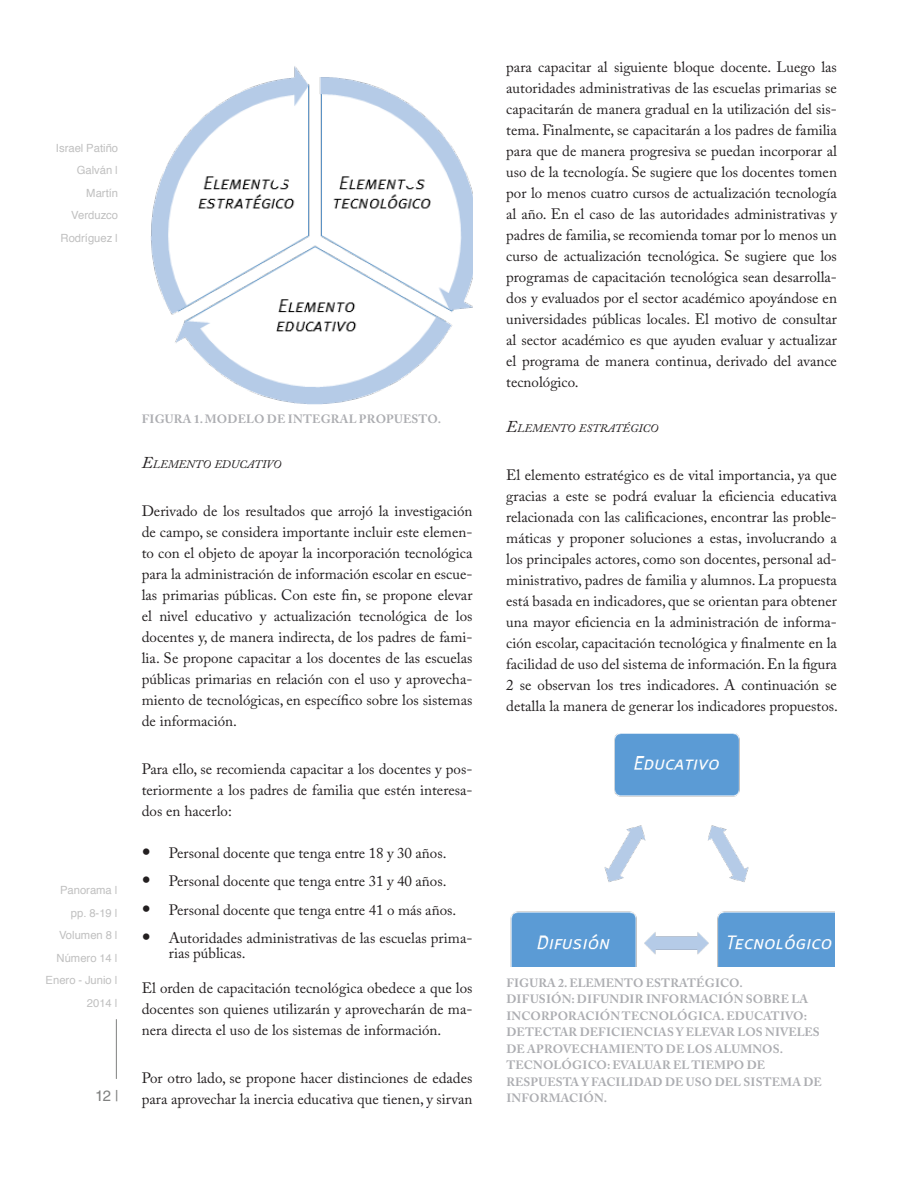
<style>
.page{position:relative;width:918px;height:1188px;background:#fff}
.page>*{position:absolute;margin:0;border:0;box-sizing:border-box;transform-origin:0 0}
.t1{font:15px/21px "Adobe Caslon Pro";color:#231f20;text-align:justify}
.t2{font:15px "Helvetica LT Std";color:#808180}
.Hs{font:700 12px/16.5px "Adobe Caslon Pro";letter-spacing:.015em;color:#acadb1}
.Hs-2{font:italic 11.55px "Adobe Caslon Pro";color:#231f20}
.t3{font:11.25px/22.5px "Helvetica";color:#c0c0c0;text-align:right}
.s1{font-size:16.5px}
.s2{font-family:"Meta Caps";font-size:18px}
</style>
<div class="page">
<hr style="left:116px;top:1019px;width:1px;height:60px;background:#808180">
<img style="left:150px;top:66px;width:322px;height:339px">
<img style="left:510px;top:733px;width:325px;height:234px">
<svg style="left:273px;top:175px;width:12px;height:13px"></svg>
<svg style="left:405px;top:175px;width:12px;height:13px"></svg>
<p class="t3" style="left:56px;top:137px;width:64px">Israel Patiño<br>Galván |<br>Martín<br>Verduzco<br>Rodríguez |</p>
<p class="t3" style="left:46px;top:879px;width:74px">Panorama | pp. 8-19 |<br>Volumen 8 |<br>Número 14 |<br>Enero - Junio |<br>2014 |</p>
<p class="t2" style="left:95px;top:1087px;width:25px">12 |</p>
<p class="Hs" style="left:142px;top:410px;width:301px">FIGURA 1. MODELO DE INTEGRAL PROPUESTO.</p>
<p class="Hs-2" style="left:142px;top:457px;width:141px"><span class="s1">E</span>LEMENTO EDUCATIVO</p>
<p class="t1" style="left:142px;top:500px;width:332px">Derivado de los resultados que arrojó la investigación de campo, se considera importante incluir este elemen&shy;to con el objeto de apoyar la incorporación tecnológica para la administración de información escolar en escue&shy;las primarias públicas. Con este fin, se propone elevar el nivel educativo y actualización tecnológica de los docentes y, de manera indirecta, de los padres de fami&shy;lia. Se propone capacitar a los docentes de las escuelas públicas primarias en relación con el uso y aprovecha&shy;miento de tecnológicas, en específico sobre los sistemas de información.</p>
<p class="t1" style="left:142px;top:758px;width:332px">Para ello, se recomienda capacitar a los docentes y pos&shy;teriormente a los padres de familia que estén interesa&shy;dos en hacerlo:</p>
<p class="t1" style="left:142px;top:842px;width:306px"><span class="s2">•</span> Personal docente que tenga entre 18 y 30 años.</p>
<p class="t1" style="left:142px;top:871px;width:306px"><span class="s2">•</span> Personal docente que tenga entre 31 y 40 años.</p>
<p class="t1" style="left:142px;top:899px;width:316px"><span class="s2">•</span> Personal docente que tenga entre 41 o más años.</p>
<p class="t1" style="left:169px;top:931px;width:305px;line-height:15px;text-indent:-27px"><span class="s2">•</span> Autoridades administrativas de las escuelas prima&shy;rias públicas.</p>
<p class="t1" style="left:142px;top:977px;width:332px">El orden de capacitación tecnológica obedece a que los docentes son quienes utilizarán y aprovecharán de ma&shy;nera directa el uso de los sistemas de información.</p>
<p class="t1" style="left:142px;top:1067px;width:332px">Por otro lado, se propone hacer distinciones de edades para aprovechar la inercia educativa que tienen, y sirvan</p>
<p class="t1" style="left:506px;top:56px;width:333px">para capacitar al siguiente bloque docente. Luego las autoridades administrativas de las escuelas primarias se capacitarán de manera gradual en la utilización del sis&shy;tema. Finalmente, se capacitarán a los padres de familia para que de manera progresiva se puedan incorporar al uso de la tecnología. Se sugiere que los docentes tomen por lo menos cuatro cursos de actualización tecnología al año. En el caso de las autoridades administrativas y padres de familia, se recomienda tomar por lo menos un curso de actualización tecnológica. Se sugiere que los programas de capacitación tecnológica sean desarrolla&shy;dos y evaluados por el sector académico apoyándose en universidades públicas locales. El motivo de consultar al sector académico es que ayuden evaluar y actualizar el programa de manera continua, derivado del avance tecnológico.</p>
<p class="Hs-2" style="left:506px;top:421px;width:154px"><span class="s1">E</span>LEMENTO ESTRATÉGICO</p>
<p class="t1" style="left:506px;top:464px;width:333px">El elemento estratégico es de vital importancia, ya que gracias a este se podrá evaluar la eficiencia educativa relacionada con las calificaciones, encontrar las proble&shy;máticas y proponer soluciones a estas, involucrando a los principales actores, como son docentes, personal ad&shy;ministrativo, padres de familia y alumnos. La propuesta está basada en indicadores, que se orientan para obtener una mayor eficiencia en la administración de informa&shy;ción escolar, capacitación tecnológica y finalmente en la facilidad de uso del sistema de información. En la figura 2 se observan los tres indicadores. A continuación se detalla la manera de generar los indicadores propuestos.</p>
<p class="Hs" style="left:506px;top:974px;width:317px">FIGURA 2. ELEMENTO ESTRATÉGICO.<br>DIFUSIÓN: DIFUNDIR INFORMACIÓN SOBRE LA INCORPORACIÓN TECNOLÓGICA. EDUCATIVO:<br>DETECTAR DEFICIENCIAS Y ELEVAR LOS NIVELES DE APROVECHAMIENTO DE LOS ALUMNOS.<br>TECNOLÓGICO: EVALUAR EL TIEMPO DE RESPUESTA Y FACILIDAD DE USO DEL SISTEMA DE INFORMACIÓN.</p>
</div>
